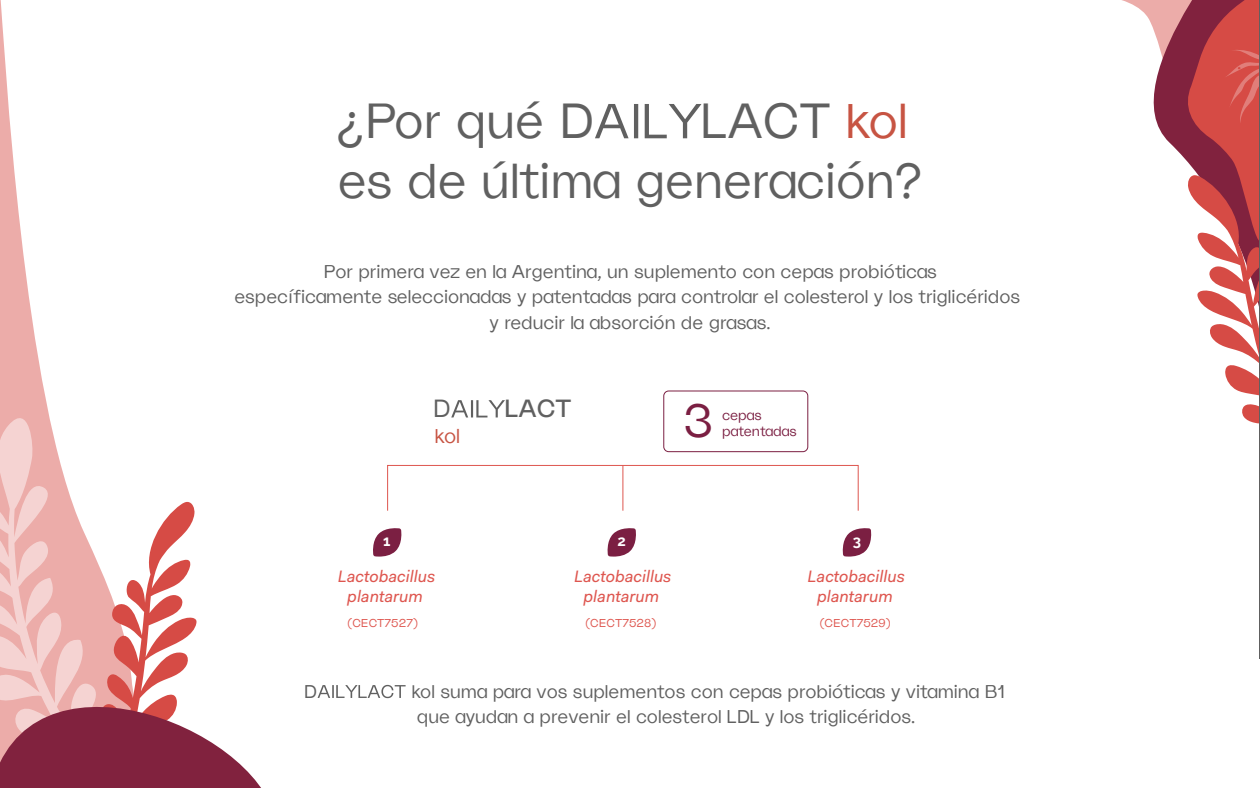
<style>
.page{position:relative;width:1260px;height:788px;background:#fff}
.page>*{position:absolute;margin:0;border:0;box-sizing:border-box;transform-origin:0 0}
.t1{font:49px/59.5px "La Nord Semi Light Bio Helper";color:#606060;text-align:right}
.t2{font:46.46px "La Nord Semi Light Bio Helper";color:#7b1f42}
.t3{font:24.68px "La Nord";color:#606060}
.t4{font:24.68px "La Nord Semi Light Bio Helper";color:#606060}
.t5{font:20.12px "La Nord Semi Light Bio Helper";color:#c75443}
.t6{font:18.38px/25.4px "La Nord Semi Light Bio Helper";color:#606060;text-align:center}
.t7{font:italic 16.62px/19.9px "Fakt Pro";color:#de564f;text-align:center}
.t8{font:700 14.88px "Raleway";color:#fff}
.t9{font:13.74px/16.4px "La Nord Semi Light Bio Helper";color:#7b1f42}
.t10{font:11.38px "La Nord Semi Light Bio Helper";color:#de564f}
.s1{color:#c75443}
</style>
<div class="page">
<svg style="left:595px;top:104px;width:107px;height:34px"></svg>
<svg style="left:373px;top:528px;width:29px;height:28px"></svg>
<svg style="left:607px;top:528px;width:29px;height:28px"></svg>
<svg style="left:842px;top:528px;width:30px;height:28px"></svg>
<div style="left:387px;top:465px;width:472px;height:46px;border:1px solid #de564f"></div>
<hr style="left:622px;top:465px;width:1px;height:45px;background:#de564f">
<div style="left:663px;top:390px;width:145px;height:62px;border:1px solid #7b1f42;border-radius:5px"></div>
<svg style="left:451px;top:400px;width:54px;height:17px"></svg>
<svg style="left:0;top:0;width:50px;height:418px"></svg>
<svg style="left:0;top:418px;width:80px;height:223px;background:#f1c1bf"></svg>
<svg style="left:80px;top:502px;width:117px;height:139px"></svg>
<svg style="left:0;top:641px;width:261px;height:147px"></svg>
<svg style="left:318px;top:684px;width:88px;height:14px"></svg>
<svg style="left:1122px;top:0;width:137px;height:424px"></svg>
<hr style="left:1259px;top:0;width:1px;height:658px;background:#606060">
<h1 class="t1" style="left:338px;top:89px;width:258px">¿Por qué D</h1>
<h1 class="t1" style="left:338px;top:89px;width:586px">LACT <span class="s1">kol<br></span>es de última generación?</h1>
<p class="t6" style="left:234px;top:258px;width:787px">Por primera vez en la Argentina, un suplemento con cepas probióticas<br>específicamente seleccionadas y patentadas para controlar el colesterol y los triglicéridos y reducir la absorción de grasas.</p>
<p class="t8" style="left:383px;top:532px;width:9px">1</p>
<h3 class="t4" style="left:433px;top:393px;width:19px">D</h3>
<h3 class="t3" style="left:505px;top:393px;width:68px">LACT</h3>
<p class="t5" style="left:434px;top:423px;width:27px">kol</p>
<h2 class="t2" style="left:683px;top:390px;width:32px">3</h2>
<p class="t9" style="left:722px;top:406px;width:76px">cepas patentadas</p>
<p class="t8" style="left:618px;top:532px;width:10px">2</p>
<p class="t8" style="left:853px;top:532px;width:10px">3</p>
<p class="t7" style="left:338px;top:566px;width:99px">Lactobacillus plantarum</p>
<p class="t10" style="left:348px;top:615px;width:72px">(CECT7527)</p>
<p class="t7" style="left:574px;top:566px;width:99px">Lactobacillus plantarum</p>
<p class="t10" style="left:586px;top:615px;width:72px">(CECT7528)</p>
<p class="t7" style="left:808px;top:566px;width:99px">Lactobacillus plantarum</p>
<p class="t10" style="left:820px;top:615px;width:72px">(CECT7529)</p>
<p class="t6" style="left:304px;top:678px;width:15px">D</p>
<p class="t6" style="left:411px;top:678px;width:595px;text-align:left">kol suma para vos suplementos con cepas probióticas y vitamina B1 que ayudan a prevenir el colesterol LDL y los triglicéridos.</p>
</div>
